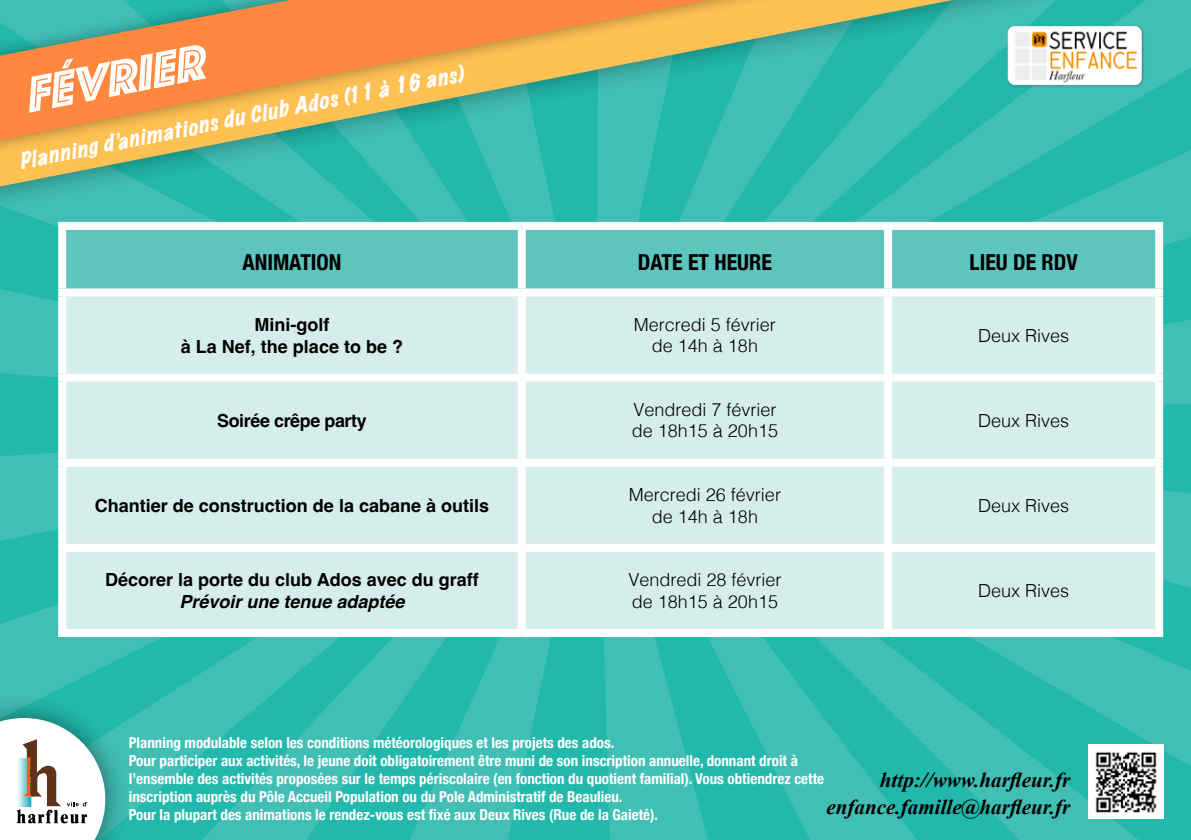
<style>
.page{position:relative;width:1191px;height:840px;background:#fff}
.page>*{position:absolute;margin:0;border:0;box-sizing:border-box;transform-origin:0 0}
.t1{font:italic 52px "Phosphate Inline";color:#fff}
.t2{font:700 condensed 22px "Helvetica Neue";color:#000}
.t3{font:italic 700 21.2px "Times New Roman";color:#000}
.t4{font:italic expanded 20px "Marker Felt";color:#fff}
.t5{font:300 18px "Helvetica";color:#000}
.t6{font:700 18px "Helvetica";color:#000}
.t7{font:italic 700 18px "Helvetica";color:#000}
.t8{font:700 18px "Helvetica";letter-spacing:-.02em;color:#000}
.t9{font:700 condensed 15px/18px "Helvetica Neue";color:#fff}
</style>
<div class="page">
<svg style="left:1121px;top:67px;width:70px;height:170px;background:#31bbaf"></svg>
<svg style="left:1163px;top:237px;width:28px;height:181px;background:#32bbb0"></svg>
<svg style="left:0;top:623px;width:99px;height:68px;background:#3fbeb4"></svg>
<svg style="left:0;top:222px;width:58px;height:151px;background:#32bbb0"></svg>
<div style="left:0;top:373px;width:58px;height:46px;background:#22b8ab"></div>
<svg style="left:1019px;top:419px;width:172px;height:420px;background:#36bcb1"></svg>
<svg style="left:810px;top:636px;width:209px;height:203px;background:#32bbb0"></svg>
<svg style="left:610px;top:637px;width:200px;height:202px;background:#34bcb0"></svg>
<svg style="left:597px;top:637px;width:13px;height:202px;background:#29b9ad"></svg>
<svg style="left:99px;top:636px;width:498px;height:203px;background:#31bbb0"></svg>
<svg style="left:0;top:419px;width:58px;height:204px;background:#2fbbaf"></svg>
<div style="left:66px;top:230px;width:1089px;height:58px;background:#5dc4be"></div>
<div style="left:66px;top:296px;width:1089px;height:332px;background:#d6eeeb"></div>
<div style="left:518px;top:230px;width:8px;height:58px;background:#fff"></div>
<div style="left:884px;top:230px;width:8px;height:58px;background:#fff"></div>
<div style="left:518px;top:296px;width:8px;height:77px;background:#fff"></div>
<div style="left:884px;top:296px;width:8px;height:77px;background:#fff"></div>
<div style="left:58px;top:373px;width:464px;height:8px;background:#fff"></div>
<div style="left:522px;top:373px;width:366px;height:8px;background:#fff"></div>
<div style="left:518px;top:381px;width:8px;height:77px;background:#fff"></div>
<div style="left:888px;top:373px;width:275px;height:8px;background:#fff"></div>
<div style="left:884px;top:381px;width:8px;height:77px;background:#fff"></div>
<div style="left:58px;top:458px;width:464px;height:8px;background:#fff"></div>
<div style="left:522px;top:458px;width:366px;height:8px;background:#fff"></div>
<div style="left:518px;top:466px;width:8px;height:77px;background:#fff"></div>
<div style="left:888px;top:458px;width:275px;height:8px;background:#fff"></div>
<div style="left:884px;top:466px;width:8px;height:77px;background:#fff"></div>
<div style="left:58px;top:543px;width:464px;height:8px;background:#fff"></div>
<div style="left:522px;top:543px;width:366px;height:8px;background:#fff"></div>
<div style="left:518px;top:551px;width:8px;height:77px;background:#fff"></div>
<div style="left:888px;top:543px;width:275px;height:8px;background:#fff"></div>
<div style="left:884px;top:551px;width:8px;height:77px;background:#fff"></div>
<div style="left:58px;top:628px;width:464px;height:8px;background:#fff"></div>
<div style="left:888px;top:628px;width:275px;height:8px;background:#fff"></div>
<div style="left:888px;top:222px;width:275px;height:8px;background:#fff"></div>
<div style="left:1155px;top:230px;width:8px;height:58px;background:#fff"></div>
<div style="left:1155px;top:381px;width:8px;height:77px;background:#fff"></div>
<div style="left:1155px;top:466px;width:8px;height:77px;background:#fff"></div>
<div style="left:58px;top:551px;width:8px;height:77px;background:#fff"></div>
<div style="left:1155px;top:551px;width:8px;height:77px;background:#fff"></div>
<div style="left:0;top:0;width:1121px;height:222px;background:#000;opacity:.4"></div>
<svg style="left:0;top:0;width:952px;height:186px;background:#3eb9a7"></svg>
<div style="left:0;top:0;width:824px;height:166px;background:#000;opacity:.4"></div>
<svg style="left:0;top:0;width:707px;height:140px;background:#bfa364"></svg>
<img style="left:1005px;top:24px;width:140px;height:65px">
<div style="left:0;top:691px;width:131px;height:148px;background:#000;opacity:.5"></div>
<svg style="left:0;top:717px;width:105px;height:122px"></svg>
<img style="left:1088px;top:744px;width:75px;height:74px">
<p class="t1" style="left:17px;top:60px;width:183px;rotate:-11deg">FÉvrier</p>
<p class="t4" style="left:16px;top:145px;width:453px;rotate:-11deg">Planning d’animations du Club Ados (11 à 16 ans)</p>
<p class="t2" style="left:242px;top:243px;width:100px">ANIMATION</p>
<p class="t2" style="left:638px;top:243px;width:135px">DATE ET HEURE</p>
<p class="t2" style="left:969px;top:243px;width:110px">LIEU DE RDV</p>
<p class="t6" style="left:254px;top:313px;width:76px">Mini-golf</p>
<p class="t6" style="left:181px;top:335px;width:224px">à La Nef, the place to be ?</p>
<p class="t5" style="left:634px;top:309px;width:144px">Mercredi 5 février</p>
<p class="t5" style="left:652px;top:330px;width:108px">de 14h à 18h</p>
<p class="t5" style="left:978px;top:319px;width:93px">Deux Rives</p>
<p class="t8" style="left:217px;top:409px;width:151px">Soirée crêpe party</p>
<p class="t5" style="left:633px;top:394px;width:145px">Vendredi 7 février</p>
<p class="t5" style="left:632px;top:415px;width:148px">de 18h15 à 20h15</p>
<p class="t5" style="left:978px;top:404px;width:93px">Deux Rives</p>
<p class="t6" style="left:95px;top:494px;width:396px">Chantier de construction de la cabane à outils</p>
<p class="t5" style="left:629px;top:479px;width:154px">Mercredi 26 février</p>
<p class="t5" style="left:652px;top:500px;width:108px">de 14h à 18h</p>
<p class="t5" style="left:978px;top:490px;width:93px">Deux Rives</p>
<p class="t6" style="left:105px;top:568px;width:375px">Décorer la porte du club Ados avec du graff</p>
<p class="t7" style="left:179px;top:590px;width:227px">Prévoir une tenue adaptée</p>
<p class="t5" style="left:628px;top:564px;width:155px">Vendredi 28 février</p>
<p class="t5" style="left:632px;top:585px;width:148px">de 18h15 à 20h15</p>
<p class="t5" style="left:978px;top:575px;width:93px">Deux Rives</p>
<p class="t9" style="left:129px;top:732px;width:487px">Planning modulable selon les conditions météorologiques et les projets des ados.</p>
<p class="t9" style="left:129px;top:750px;width:697px">Pour participer aux activités, le jeune doit obligatoirement être muni de son inscription annuelle, donnant droit à l’ensemble des activités proposées sur le temps périscolaire (en fonction du quotient familial). Vous obtiendrez cette inscription auprès du Pôle Accueil Population ou du Pole Administratif de Beaulieu.</p>
<p class="t9" style="left:129px;top:804px;width:531px">Pour la plupart des animations le rendez-vous est fixé aux Deux Rives (Rue de la Gaieté).</p>
<p class="t3" style="left:826px;top:791px;width:246px">enfance.famille@harfleur.fr</p>
<p class="t3" style="left:880px;top:765px;width:192px">http://www.harfleur.fr</p>
</div>
